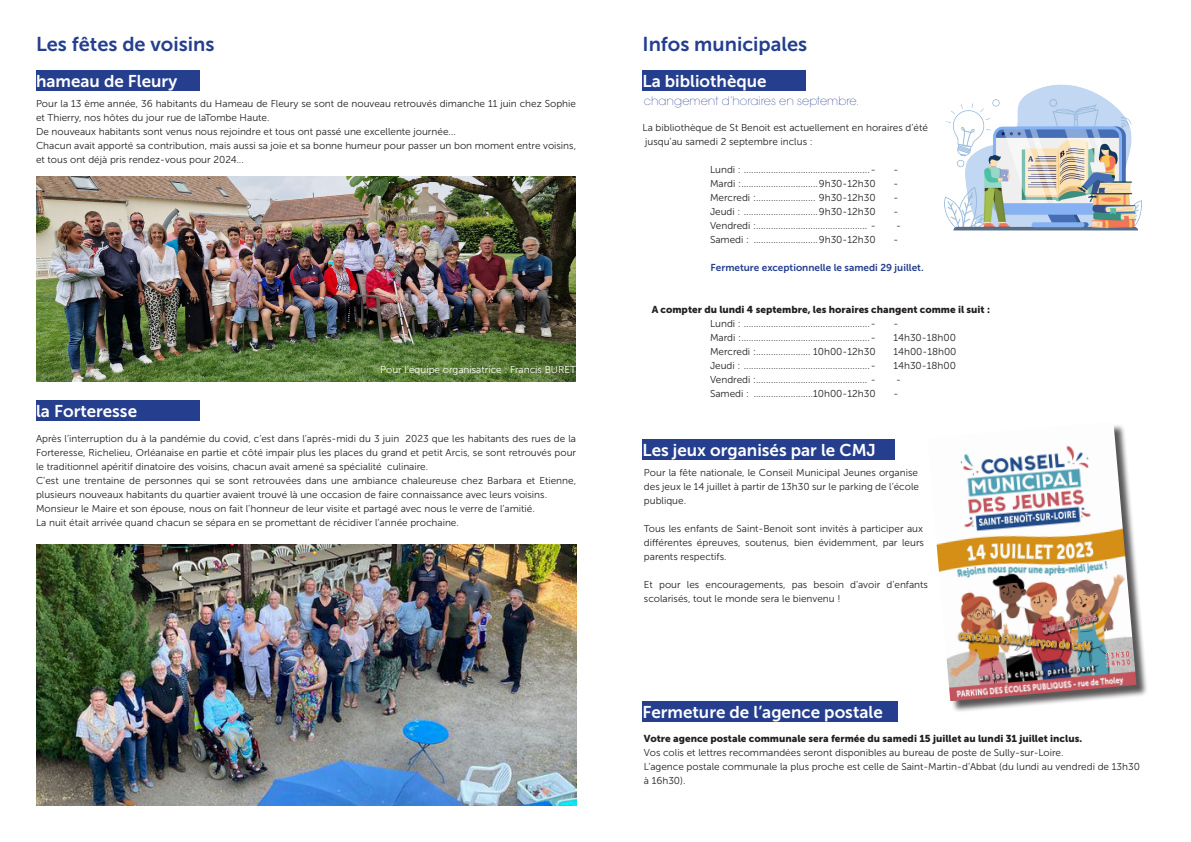
<style>
.page{position:relative;width:1191px;height:842px;background:#fff}
.page>*{position:absolute;margin:0;border:0;box-sizing:border-box;transform-origin:0 0}
.t1{font:20px "Museo Sans 700";color:#253f8e}
.t2{font:17px "Museo Sans 700";color:#fff}
.t3{font:200 13px "Avant Garde Gothic Itc T";color:#253f8e}
.t4{font:10px/14px "Museo Sans 300";color:#231f20}
.t5{font:10px "Museo Sans 900";color:#231f20}
.t6{font:10px "Museo Sans 700";color:#253f8e}
.t7{font:10px "Museo Sans 300";color:#fff}
</style>
<div class="page">
<div style="left:36px;top:70px;width:163px;height:21px;background:#253f8e"></div>
<div style="left:642px;top:70px;width:164px;height:21px;background:#253f8e"></div>
<div style="left:642px;top:701px;width:255px;height:21px;background:#253f8e"></div>
<div style="left:642px;top:439px;width:253px;height:21px;background:#253f8e"></div>
<div style="left:36px;top:400px;width:163px;height:21px;background:#253f8e"></div>
<img style="left:36px;top:177px;width:539px;height:204px">
<img style="left:37px;top:544px;width:539px;height:262px">
<div style="left:929px;top:423px;width:219px;height:290px;background:#231f20;opacity:.75"></div>
<img style="left:929px;top:423px;width:207px;height:278px">
<img style="left:944px;top:84px;width:198px;height:147px">
<p class="t1" style="left:36px;top:33px;width:180px">Les fêtes de voisins</p>
<p class="t1" style="left:642px;top:33px;width:166px">Infos municipales</p>
<p class="t2" style="left:36px;top:71px;width:143px">hameau de Fleury</p>
<p class="t2" style="left:642px;top:71px;width:126px">La bibliothèque</p>
<p class="t4" style="left:36px;top:96px;width:541px">Pour la 13 ème année, 36 habitants du Hameau de Fleury se sont de nouveau retrouvés dimanche 11 juin chez Sophie et Thierry, nos hôtes du jour rue de laTombe Haute.</p>
<p class="t4" style="left:36px;top:124px;width:421px">De nouveaux habitants sont venus nous rejoindre et tous ont passé une excellente journée...</p>
<p class="t4" style="left:36px;top:138px;width:541px">Chacun avait apporté sa contribution, mais aussi sa joie et sa bonne humeur pour passer un bon moment entre voisins, et tous ont déjà pris rendez-vous pour 2024...</p>
<p class="t2" style="left:36px;top:402px;width:103px">la Forteresse</p>
<p class="t7" style="left:380px;top:364px;width:197px">Pour l’équipe organisatrice : Francis BURET</p>
<p class="t4" style="left:36px;top:432px;width:541px;text-align:justify">Après l’interruption du à la pandémie du covid, c’est dans l’après-midi du 3 juin 2023 que les habitants des rues de la Forteresse, Richelieu, Orléanaise en partie et côté impair plus les places du grand et petit Arcis, se sont retrouvés pour le traditionnel apéritif dinatoire des voisins, chacun avait amené sa spécialité culinaire.</p>
<p class="t4" style="left:36px;top:474px;width:541px">C’est une trentaine de personnes qui se sont retrouvées dans une ambiance chaleureuse chez Barbara et Etienne, plusieurs nouveaux habitants du quartier avaient trouvé là une occasion de faire connaissance avec leurs voisins.</p>
<p class="t4" style="left:36px;top:502px;width:500px">Monsieur le Maire et son épouse, nous on fait l’honneur de leur visite et partagé avec nous le verre de l’amitié.</p>
<p class="t4" style="left:36px;top:516px;width:424px">La nuit était arrivée quand chacun se sépara en se promettant de récidiver l’année prochaine.</p>
<p class="t3" style="left:644px;top:93px;width:216px">changement d’horaires en septembre.</p>
<p class="t4" style="left:642px;top:121px;width:287px">La bibliothèque de St Benoit est actuellement en horaires d’été</p>
<p class="t4" style="left:645px;top:135px;width:169px">jusqu’au samedi 2 septembre inclus :</p>
<p class="t4" style="left:710px;top:163px;width:167px">Lundi : ...................................................-</p>
<p class="t4" style="left:893px;top:163px;width:6px">-</p>
<p class="t4" style="left:710px;top:177px;width:167px">Mardi :...............................9h30-12h30</p>
<p class="t4" style="left:893px;top:177px;width:6px">-</p>
<p class="t4" style="left:710px;top:191px;width:167px">Mercredi :........................ 9h30-12h30</p>
<p class="t4" style="left:893px;top:191px;width:6px">-</p>
<p class="t4" style="left:710px;top:205px;width:167px">Jeudi : ..............................9h30-12h30</p>
<p class="t4" style="left:893px;top:205px;width:6px">-</p>
<p class="t4" style="left:710px;top:219px;width:167px">Vendredi :............................................. -</p>
<p class="t4" style="left:896px;top:219px;width:6px">-</p>
<p class="t4" style="left:710px;top:233px;width:167px">Samedi : ..........................9h30-12h30</p>
<p class="t4" style="left:893px;top:233px;width:6px">-</p>
<p class="t6" style="left:710px;top:262px;width:214px">Fermeture exceptionnelle le samedi 29 juillet.</p>
<p class="t5" style="left:651px;top:304px;width:340px">A compter du lundi 4 septembre, les horaires changent comme il suit :</p>
<p class="t4" style="left:710px;top:317px;width:167px">Lundi : ...................................................-</p>
<p class="t4" style="left:893px;top:317px;width:6px">-</p>
<p class="t4" style="left:710px;top:331px;width:167px">Mardi :....................................................-</p>
<p class="t4" style="left:893px;top:331px;width:64px">14h30-18h00</p>
<p class="t4" style="left:710px;top:345px;width:167px">Mercredi :...................... 10h00-12h30</p>
<p class="t4" style="left:893px;top:345px;width:64px">14h00-18h00</p>
<p class="t4" style="left:710px;top:359px;width:167px">Jeudi : ...................................................-</p>
<p class="t4" style="left:893px;top:359px;width:64px">14h30-18h00</p>
<p class="t4" style="left:710px;top:373px;width:167px">Vendredi :............................................. -</p>
<p class="t4" style="left:896px;top:373px;width:6px">-</p>
<p class="t4" style="left:710px;top:387px;width:167px">Samedi : ........................10h00-12h30</p>
<p class="t4" style="left:893px;top:387px;width:6px">-</p>
<p class="t2" style="left:642px;top:441px;width:235px">Les jeux organisés par le CMJ</p>
<p class="t4" style="left:644px;top:465px;width:277px;text-align:justify">Pour la fête nationale, le Conseil Municipal Jeunes organise des jeux le 14 juillet à partir de 13h30 sur le parking de l’école publique.</p>
<p class="t4" style="left:644px;top:521px;width:281px;text-align:justify">Tous les enfants de Saint-Benoit sont invités à participer aux différentes épreuves, soutenus, bien évidemment, par leurs parents respectifs.</p>
<p class="t4" style="left:644px;top:577px;width:285px">Et pour les encouragements, pas besoin d’avoir d’enfants scolarisés, tout le monde sera le bienvenu !</p>
<p class="t2" style="left:642px;top:702px;width:242px">Fermeture de l’agence postale</p>
<p class="t5" style="left:644px;top:733px;width:440px">Votre agence postale communale sera fermée du samedi 15 juillet au lundi 31 juillet inclus.</p>
<p class="t4" style="left:644px;top:746px;width:421px">Vos colis et lettres recommandées seront disponibles au bureau de poste de Sully-sur-Loire.</p>
<p class="t4" style="left:644px;top:760px;width:497px">L’agence postale communale la plus proche est celle de Saint-Martin-d’Abbat (du lundi au vendredi de 13h30 à 16h30).</p>
</div>
